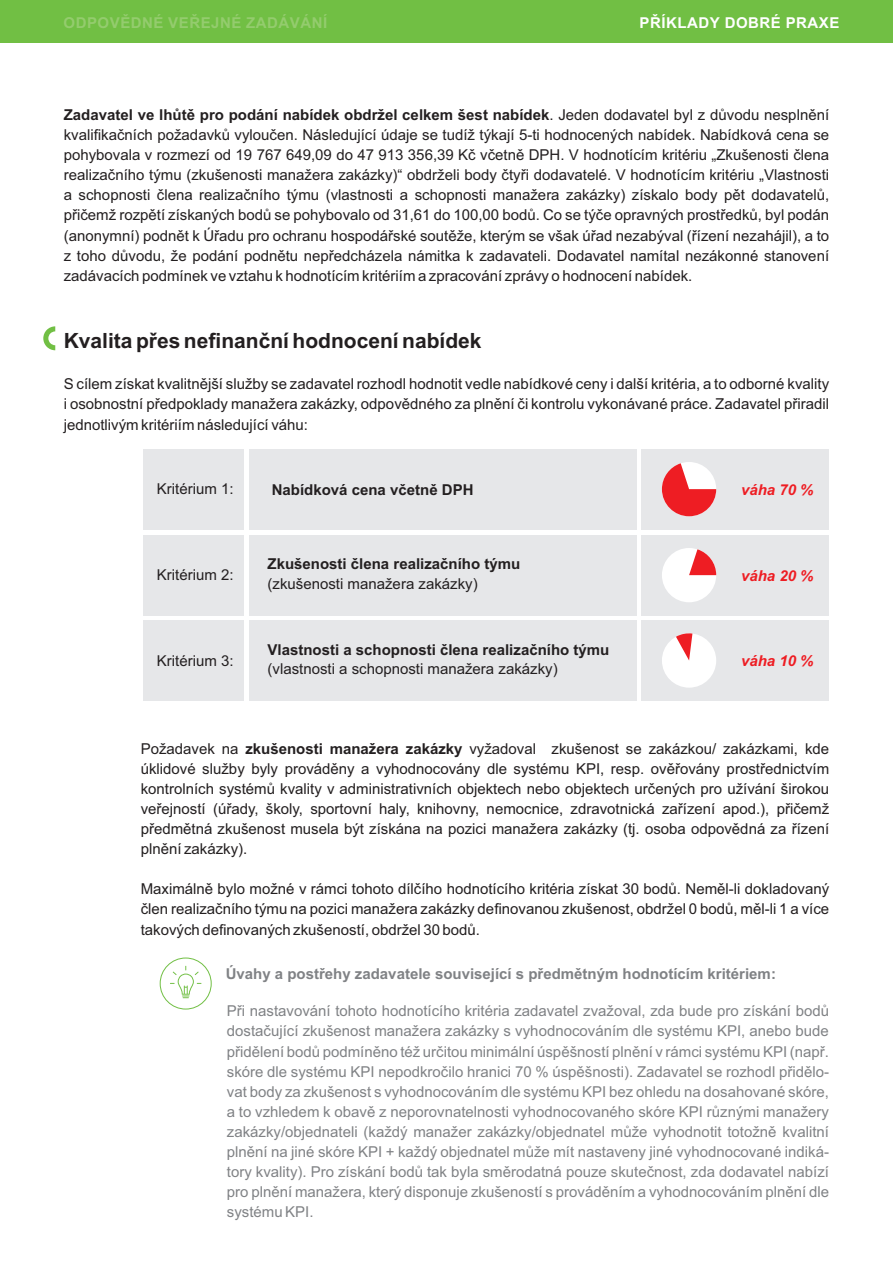
<style>
.page{position:relative;width:893px;height:1263px;background:#fff}
.page>*{position:absolute;margin:0;border:0;box-sizing:border-box;transform-origin:0 0}
.t1{font:700 21px "Arial";color:#231f20}
.t2{font:15px/20.1px "Arial";color:#231f20;text-align:justify}
.t3{font:15px/20.1px "Arial";color:#808285;text-align:justify}
.t4{font:700 15px "Arial";color:#231f20}
.t5{font:700 15px "Arial";color:#808285}
.t6{font:700 15px "Arial";letter-spacing:.035em;color:#94cc6e}
.t7{font:italic 700 15px "Arial";color:#ee1d23}
.t8{font:700 15px "Arial";letter-spacing:.035em;color:#fff}
.s1{font-weight:700}
</style>
<div class="page">
<div style="left:642px;top:449px;width:187px;height:80px;background:#e6e7e9"></div>
<div style="left:249px;top:449px;width:387px;height:80px;background:#e6e7e9"></div>
<div style="left:144px;top:449px;width:100px;height:80px;background:#e6e7e9"></div>
<div style="left:0;top:0;width:893px;height:43px;background:#71bf44"></div>
<svg style="left:662px;top:463px;width:54px;height:53px"></svg>
<div style="left:642px;top:535px;width:187px;height:80px;background:#e6e7e9"></div>
<div style="left:249px;top:535px;width:387px;height:80px;background:#e6e7e9"></div>
<div style="left:144px;top:535px;width:100px;height:80px;background:#e6e7e9"></div>
<div style="left:662px;top:548px;width:54px;height:54px;background:#fff;border-radius:50%"></div>
<svg style="left:689px;top:549px;width:27px;height:26px"></svg>
<div style="left:642px;top:620px;width:187px;height:80px;background:#e6e7e9"></div>
<div style="left:249px;top:620px;width:387px;height:80px;background:#e6e7e9"></div>
<div style="left:144px;top:620px;width:100px;height:80px;background:#e6e7e9"></div>
<div style="left:662px;top:633px;width:54px;height:55px;background:#fff;border-radius:50%"></div>
<svg style="left:676px;top:633px;width:16px;height:27px"></svg>
<svg style="left:43px;top:326px;width:12px;height:24px"></svg>
<div style="left:160px;top:957px;width:52px;height:52px;background:#fff;border:1px solid #71bf44;border-radius:50%"></div>
<svg style="left:170px;top:966px;width:31px;height:32px"></svg>
<p class="t6" style="left:64px;top:17px;width:265px">ODPOVĚDNÉ VEŘEJNÉ ZADÁVÁNÍ</p>
<p class="t8" style="left:640px;top:17px;width:201px">PŘÍKLADY DOBRÉ PRAXE</p>
<p class="t2" style="left:64px;top:106px;width:767px"><span class="s1">Zadavatel ve lhůtě pro podání nabídek obdržel celkem šest nabídek</span>. Jeden dodavatel byl z důvodu nesplnění kvalifikačních požadavků vyloučen. Následující údaje se tudíž týkají 5-ti hodnocených nabídek. Nabídková cena se pohybovala v rozmezí od 19 767 649,09 do 47 913 356,39 Kč včetně DPH. V hodnotícím kritériu „Zkušenosti člena realizačního týmu (zkušenosti manažera zakázky)“ obdrželi body čtyři dodavatelé. V hodnotícím kritériu „Vlastnosti a schopnosti člena realizačního týmu (vlastnosti a schopnosti manažera zakázky) získalo body pět dodavatelů, přičemž rozpětí získaných bodů se pohybovalo od 31,61 do 100,00 bodů. Co se týče opravných prostředků, byl podán (anonymní) podnět k Úřadu pro ochranu hospodářské soutěže, kterým se však úřad nezabýval (řízení nezahájil), a to z toho důvodu, že podání podnětu nepředcházela námitka k zadavateli. Dodavatel namítal nezákonné stanovení zadávacích podmínek ve vztahu k hodnotícím kritériím a zpracování zprávy o hodnocení nabídek.</p>
<h1 class="t1" style="left:64px;top:332px;width:419px">Kvalita přes nefinanční hodnocení nabídek</h1>
<p class="t2" style="left:64px;top:375px;width:767px">S cílem získat kvalitnější služby se zadavatel rozhodl hodnotit vedle nabídkové ceny i další kritéria, a to odborné kvality i osobnostní předpoklady manažera zakázky, odpovědného za plnění či kontrolu vykonávané práce. Zadavatel přiradil jednotlivým kritériím následující váhu:</p>
<p class="t2" style="left:157px;top:480px;width:78px">Kritérium 1:</p>
<p class="t4" style="left:272px;top:484px;width:203px">Nabídková cena včetně DPH</p>
<p class="t7" style="left:741px;top:484px;width:74px">váha 70 %</p>
<p class="t4" style="left:268px;top:558px;width:254px">Zkušenosti člena realizačního týmu</p>
<p class="t2" style="left:268px;top:575px;width:212px">(zkušenosti manažera zakázky)</p>
<p class="t2" style="left:157px;top:566px;width:78px">Kritérium 2:</p>
<p class="t7" style="left:741px;top:570px;width:74px">váha 20 %</p>
<p class="t4" style="left:268px;top:644px;width:343px">Vlastnosti a schopnosti člena realizačního týmu</p>
<p class="t2" style="left:268px;top:660px;width:292px">(vlastnosti a schopnosti manažera zakázky)</p>
<p class="t2" style="left:157px;top:652px;width:78px">Kritérium 3:</p>
<p class="t7" style="left:741px;top:655px;width:74px">váha 10 %</p>
<p class="t2" style="left:141px;top:740px;width:690px">Požadavek na <span class="s1">zkušenosti manažera zakázky</span> vyžadoval zkušenost se zakázkou/ zakázkami, kde úklidové služby byly prováděny a vyhodnocovány dle systému KPI, resp. ověřovány prostřednictvím kontrolních systémů kvality v administrativních objektech nebo objektech určených pro užívání širokou veřejností (úřady, školy, sportovní haly, knihovny, nemocnice, zdravotnická zařízení apod.), přičemž předmětná zkušenost musela být získána na pozici manažera zakázky (tj. osoba odpovědná za řízení plnění zakázky).</p>
<p class="t2" style="left:141px;top:880px;width:690px">Maximálně bylo možné v rámci tohoto dílčího hodnotícího kritéria získat 30 bodů. Neměl-li dokladovaný člen realizačního týmu na pozici manažera zakázky definovanou zkušenost, obdržel 0 bodů, měl-li 1 a více takových definovaných zkušeností, obdržel 30 bodů.</p>
<p class="t5" style="left:226px;top:968px;width:552px">Úvahy a postřehy zadavatele související s předmětným hodnotícím kritériem:</p>
<p class="t3" style="left:227px;top:1002px;width:604px">Při nastavování tohoto hodnotícího kritéria zadavatel zvažoval, zda bude pro získání bodů dostačující zkušenost manažera zakázky s vyhodnocováním dle systému KPI, anebo bude přidělení bodů podmíněno též určitou minimální úspěšností plnění v rámci systému KPI (např. skóre dle systému KPI nepodkročilo hranici 70 % úspěšnosti). Zadavatel se rozhodl přidělo&shy;vat body za zkušenost s vyhodnocováním dle systému KPI bez ohledu na dosahované skóre, a to vzhledem k obavě z neporovnatelnosti vyhodnocovaného skóre KPI různými manažery zakázky/objednateli (každý manažer zakázky/objednatel může vyhodnotit totožně kvalitní plnění na jiné skóre KPI + každý objednatel může mít nastaveny jiné vyhodnocované indiká&shy;tory kvality). Pro získání bodů tak byla směrodatná pouze skutečnost, zda dodavatel nabízí pro plnění manažera, který disponuje zkušeností s prováděním a vyhodnocováním plnění dle systému KPI.</p>
</div>
